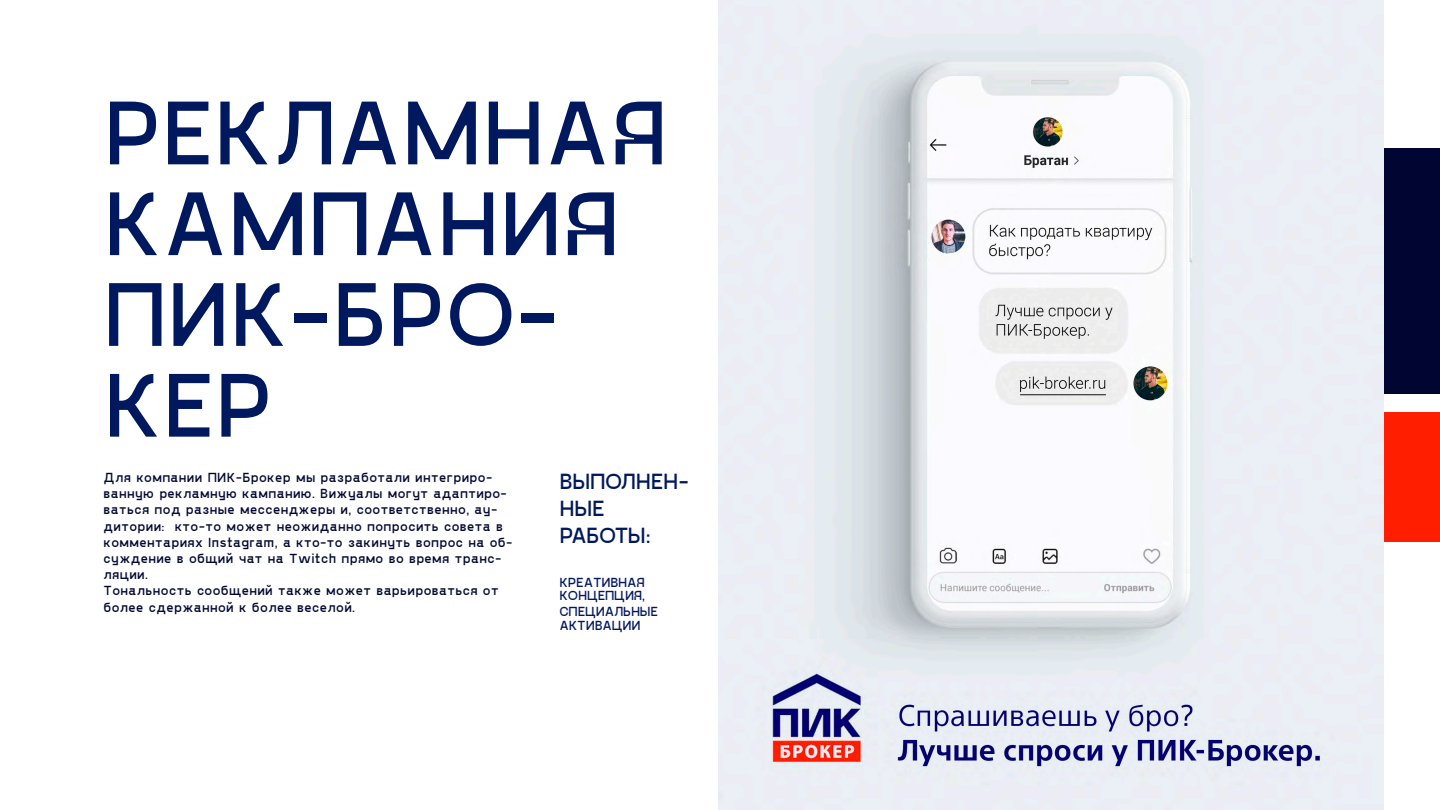
<style>
.page{position:relative;width:1440px;height:810px;background:#fff}
.page>*{position:absolute;margin:0;border:0;box-sizing:border-box;transform-origin:0 0}
.t1{font:92.25px/90.8px "Gosha Sans";color:#00185d}
.t2{font:22.5px/27px "Gosha Sans";letter-spacing:-.02em;color:#00185d}
.t3{font:13.5px/16.2px "Gosha Sans";letter-spacing:.025em;color:#000631}
.t4{font:13.5px/13.5px "Gosha Sans";letter-spacing:-.015em;color:#00185d}
</style>
<div class="page">
<div style="left:1381px;top:148px;width:59px;height:246px;background:#000631"></div>
<div style="left:1381px;top:412px;width:59px;height:129px;background:#ff1f00"></div>
<img style="left:718px;top:0;width:665px;height:810px">
<h1 class="t1" style="left:104px;top:82px;width:566px">РЕКЛАМНАЯ<br>КАМПАНИЯ<br>ПИК-БРО-<br>КЕР</h1>
<h2 class="t2" style="left:560px;top:467px;width:131px">ВЫПОЛНЕН-<br>НЫЕ<br>РАБОТЫ:</h2>
<p class="t4" style="left:560px;top:574px;width:87px">КРЕАТИВНАЯ<br>КОНЦЕПЦИЯ,</p>
<p class="t4" style="left:560px;top:604px;width:100px">СПЕЦИАЛЬНЫЕ<br>АКТИВАЦИИ</p>
<p class="t3" style="left:104px;top:469px;width:411px">Для компании ПИК-Брокер мы разработали интегриро&shy;ванную рекламную кампанию. Вижуалы могут адаптиро&shy;ваться под разные мессенджеры и, соответственно, ау&shy;дитории: кто-то может неожиданно попросить совета в комментариях Instagram, а кто-то закинуть вопрос на об&shy;суждение в общий чат на Twitch прямо во время транс&shy;ляции.<br>Тональность сообщений также может варьироваться от более сдержанной к более веселой.</p>
</div>
